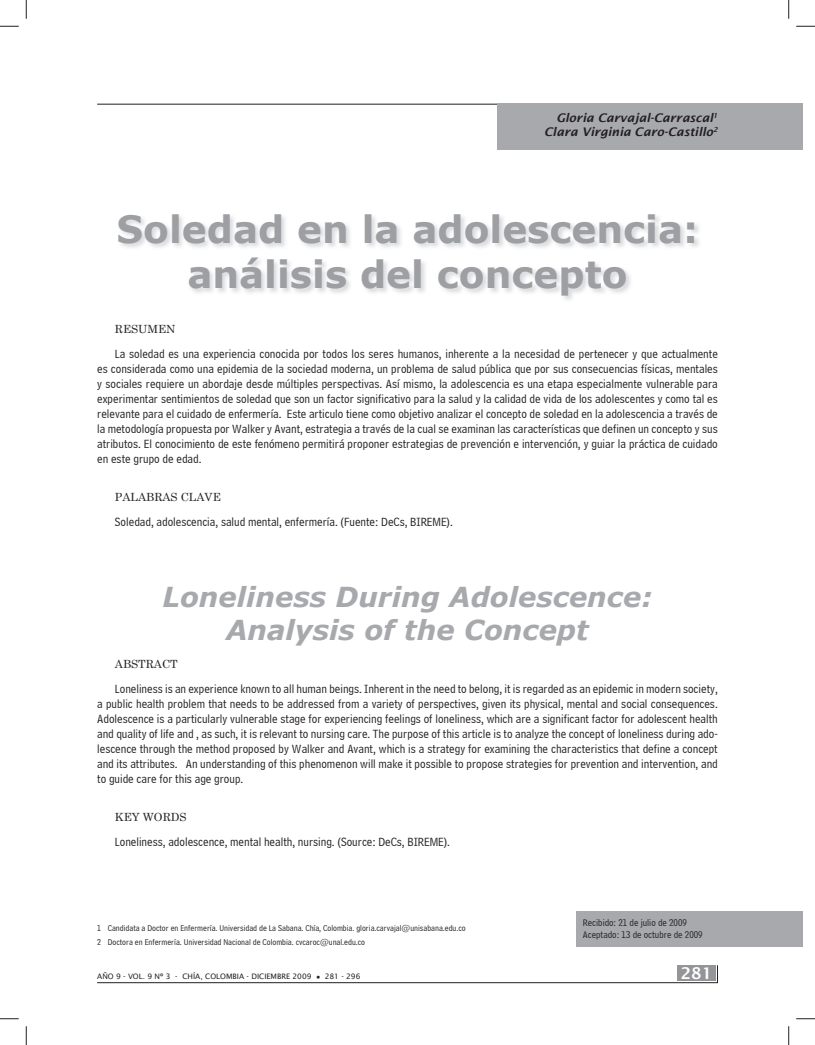
<style>
.page{position:relative;width:815px;height:1045px;background:#fff}
.page>*{position:absolute;margin:0;border:0;box-sizing:border-box;transform-origin:0 0}
.t1{font:700 37.5px/45px "MS Reference Sans Serif";color:#9d9fa2;text-align:center}
.t2{font:italic 700 27.5px/33px "MS Reference Sans Serif";color:#a8a9ad;text-align:center}
.t3{font:600 16.25px "Lucida Sans";color:#fff}
.t4{font:12.5px/15px "Bell Centennial BT Address";color:#231f20;text-align:justify}
.t5{font:italic 600 11.88px/14.2px "Lucida Sans";color:#231f20;text-align:right}
.t6{font:11.25px "Century Schoolbook";color:#231f20}
.t7{font:10px/12px "Bell Centennial BT Address";color:#231f20}
.t8{font:8.75px/14px "Bell Centennial BT Address";color:#231f20}
.t9{font:7.5px "Lucida Sans";color:#231f20}
</style>
<div class="page">
<div style="left:677px;top:965px;width:38px;height:15px;background:#939598"></div>
<hr style="left:97px;top:104px;width:620px;height:1px;background:#231f20">
<hr style="left:97px;top:982px;width:620px;height:1px;background:#231f20">
<svg style="left:717px;top:965px;width:1px;height:18px"></svg>
<div style="left:575px;top:911px;width:227px;height:35px;background:#a8a9ad"></div>
<div style="left:497px;top:104px;width:305px;height:46px;background:#a8a9ad"></div>
<svg style="left:0;top:25px;width:19px;height:2px"></svg>
<svg style="left:796px;top:25px;width:18px;height:2px"></svg>
<svg style="left:0;top:1018px;width:19px;height:1px"></svg>
<svg style="left:796px;top:1018px;width:18px;height:1px"></svg>
<svg style="left:25px;top:0;width:2px;height:19px"></svg>
<svg style="left:25px;top:1026px;width:2px;height:19px"></svg>
<svg style="left:788px;top:0;width:1px;height:19px"></svg>
<svg style="left:788px;top:1026px;width:1px;height:19px"></svg>
<p class="t5" style="left:544px;top:110px;width:175px">Gloria Carvajal-Carrascal<sup>1<br></sup>Clara Virginia Caro-Castillo<sup>2</sup></p>
<p class="t1" style="left:117px;top:205px;width:583px">Soledad en la adolescencia: análisis del concepto</p>
<p class="t6" style="left:115px;top:322px;width:62px">RESUMEN</p>
<p class="t4" style="left:97px;top:346px;width:622px;text-indent:18px">La soledad es una experiencia conocida por todos los seres humanos, inherente a la necesidad de pertenecer y que actualmente es considerada como una epidemia de la sociedad moderna, un problema de salud pública que por sus consecuencias físicas, mentales y sociales requiere un abordaje desde múltiples perspectivas. Así mismo, la adolescencia es una etapa especialmente vulnerable para experimentar sentimientos de soledad que son un factor significativo para la salud y la calidad de vida de los adolescentes y como tal es relevante para el cuidado de enfermería. Este articulo tiene como objetivo analizar el concepto de soledad en la adolescencia a través de la metodología propuesta por Walker y Avant, estrategia a través de la cual se examinan las características que definen un concepto y sus atributos. El conocimiento de este fenómeno permitirá proponer estrategias de prevención e intervención, y guiar la práctica de cuidado en este grupo de edad.</p>
<p class="t6" style="left:115px;top:490px;width:107px">PALABRAS CLAVE</p>
<p class="t4" style="left:115px;top:514px;width:339px">Soledad, adolescencia, salud mental, enfermería. (Fuente: DeCs, BIREME).</p>
<p class="t2" style="left:162px;top:580px;width:491px">Loneliness During Adolescence:<br>Analysis of the Concept</p>
<p class="t6" style="left:115px;top:656px;width:64px">ABSTRACT</p>
<p class="t4" style="left:97px;top:680px;width:622px;text-indent:18px">Loneliness is an experience known to all human beings. Inherent in the need to belong, it is regarded as an epidemic in modern society, a public health problem that needs to be addressed from a variety of perspectives, given its physical, mental and social consequences.<br>Adolescence is a particularly vulnerable stage for experiencing feelings of loneliness, which are a significant factor for adolescent health and quality of life and , as such, it is relevant to nursing care. The purpose of this article is to analyze the concept of loneliness during ado&shy;lescence through the method proposed by Walker and Avant, which is a strategy for examining the characteristics that define a concept and its attributes. An understanding of this phenomenon will make it possible to propose strategies for prevention and intervention, and to guide care for this age group.</p>
<p class="t6" style="left:115px;top:810px;width:73px">KEY WORDS</p>
<p class="t4" style="left:115px;top:834px;width:336px">Loneliness, adolescence, mental health, nursing. (Source: DeCs, BIREME).</p>
<p class="t8" style="left:97px;top:921px;width:370px">1 Candidata a Doctor en Enfermería. Universidad de La Sabana. Chía, Colombia. gloria.carvajal@unisabana.edu.co<br>2 Doctora en Enfermería. Universidad Nacional de Colombia. cvcaroc@unal.edu.co</p>
<p class="t7" style="left:582px;top:916px;width:121px">Recibido: 21 de julio de 2009<br>Aceptado: 13 de octubre de 2009</p>
<p class="t9" style="left:97px;top:972px;width:216px">AÑO 9 - VOL. 9 Nº 3 - CHÍA, COLOMBIA - DICIEMBRE 2009</p>
<p class="t9" style="left:325px;top:972px;width:37px">281 - 296</p>
<p class="t3" style="left:680px;top:963px;width:33px">281</p>
</div>
